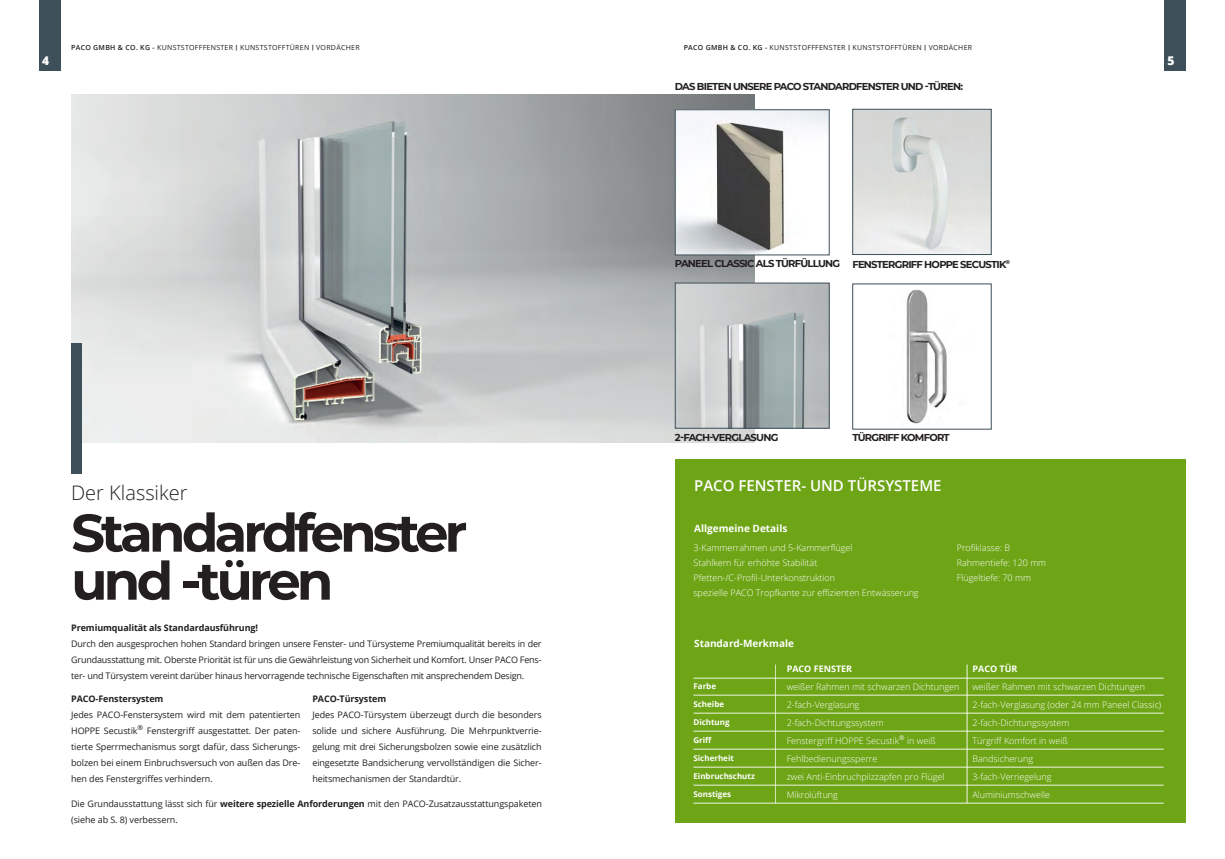
<style>
.page{position:relative;width:1225px;height:859px;background:#fff}
.page>*{position:absolute;margin:0;border:0;box-sizing:border-box;transform-origin:0 0}
.t1{font:700 53px/48px "Montserrat";letter-spacing:-.075em;color:#231f20}
.t2{font:300 20px "Open Sans";color:#231f20}
.t3{font:600 15px "Open Sans";color:#fff}
.t4{font:800 12px "Open Sans";color:#fff}
.t5{font:700 10px "Montserrat";letter-spacing:-.075em;color:#231f20}
.t6{font:700 10px "Open Sans";color:#fff}
.t7{font:9px/16px "Open Sans";letter-spacing:-.01em;color:#231f20;text-align:justify}
.t8{font:300 9px/18px "Open Sans";color:#fff}
.t9{font:700 9px "Open Sans";letter-spacing:-.01em;color:#231f20}
.t10{font:700 9px "Open Sans";color:#fff}
.t11{font:700 8px "Open Sans";color:#fff}
.t12{font:7px "Open Sans";letter-spacing:.04em;color:#231f20}
.s1{font-weight:600}
.s2{font-family:"Metropolis";font-weight:700}
.s3{font-weight:700}
</style>
<div class="page">
<div style="left:39px;top:0;width:21px;height:70px;background:#3d4f59"></div>
<div style="left:1164px;top:0;width:21px;height:70px;background:#3d4f59"></div>
<div style="left:675px;top:459px;width:510px;height:364px;background:#6ea516"></div>
<img style="left:71px;top:94px;width:683px;height:349px">
<img style="left:854px;top:111px;width:135px;height:142px">
<div style="left:852px;top:109px;width:139px;height:146px;border:1px solid #3d4f59"></div>
<img style="left:906px;top:289px;width:41px;height:135px">
<img style="left:677px;top:112px;width:150px;height:141px">
<img style="left:677px;top:285px;width:150px;height:141px">
<div style="left:675px;top:283px;width:154px;height:145px;border:1px solid #3d4f59"></div>
<div style="left:71px;top:343px;width:11px;height:131px;background:#3d4f59"></div>
<hr style="left:693px;top:695px;width:470px;height:1px;background:#fff">
<hr style="left:693px;top:678px;width:470px;height:1px;background:#fff">
<hr style="left:775px;top:664px;width:1px;height:139px;background:#fff">
<hr style="left:967px;top:664px;width:1px;height:139px;background:#fff">
<hr style="left:693px;top:713px;width:470px;height:1px;background:#fff">
<hr style="left:693px;top:731px;width:470px;height:1px;background:#fff">
<hr style="left:693px;top:749px;width:470px;height:1px;background:#fff">
<hr style="left:693px;top:767px;width:470px;height:1px;background:#fff">
<hr style="left:693px;top:785px;width:470px;height:1px;background:#fff">
<hr style="left:693px;top:803px;width:470px;height:1px;background:#fff">
<p class="t12" style="left:71px;top:43px;width:290px"><span class="s1">PACO GMBH &amp; CO. KG -</span> KUNSTSTOFFFENSTER <span class="s2">|</span> KUNSTSTOFFTÜREN <span class="s2">|</span> VORDÄCHER</p>
<p class="t12" style="left:683px;top:43px;width:290px"><span class="s1">PACO GMBH &amp; CO. KG -</span> KUNSTSTOFFFENSTER <span class="s2">|</span> KUNSTSTOFFTÜREN <span class="s2">|</span> VORDÄCHER</p>
<h3 class="t4" style="left:42px;top:52px;width:9px">4</h3>
<h3 class="t4" style="left:1167px;top:52px;width:9px">5</h3>
<p class="t5" style="left:675px;top:79px;width:289px">DAS BIETEN UNSERE PACO STANDARDFENSTER UND -TÜREN:</p>
<h2 class="t2" style="left:71px;top:479px;width:118px">Der Klassiker</h2>
<h1 class="t1" style="left:71px;top:506px;width:398px">Standardfenster und -türen</h1>
<p class="t9" style="left:71px;top:621px;width:188px">Premiumqualität als Standardausführung!</p>
<p class="t7" style="left:71px;top:635px;width:472px">Durch den ausgesprochen hohen Standard bringen unsere Fenster- und Türsysteme Premiumqualität bereits in der Grundausstattung mit. Oberste Priorität ist für uns die Gewährleistung von Sicherheit und Komfort. Unser PACO Fens&shy;ter- und Türsystem vereint darüber hinaus hervorragende technische Eigenschaften mit ansprechendem Design.</p>
<p class="t9" style="left:312px;top:692px;width:75px">PACO-Türsystem</p>
<p class="t7" style="left:312px;top:707px;width:231px">Jedes PACO-Türsystem überzeugt durch die besonders solide und sichere Ausführung. Die Mehrpunktverrie&shy;gelung mit drei Sicherungsbolzen sowie eine zusätzlich eingesetzte Bandsicherung vervollständigen die Sicher&shy;heitsmechanismen der Standardtür.</p>
<p class="t7" style="left:71px;top:795px;width:472px">Die Grundausstattung lässt sich für <span class="s3">weitere spezielle Anforderungen</span> mit den PACO-Zusatzausstattungspaketen (siehe ab S. 8) verbessern.</p>
<p class="t9" style="left:71px;top:692px;width:94px">PACO-Fenstersystem</p>
<p class="t7" style="left:71px;top:707px;width:231px">Jedes PACO-Fenstersystem wird mit dem patentierten HOPPE Secustik<sup>®</sup> Fenstergriff ausgestattet. Der paten&shy;tierte Sperrmechanismus sorgt dafür, dass Sicherungs&shy;bolzen bei einem Einbruchsversuch von außen das Dre&shy;hen des Fenstergriffes verhindern.</p>
<p class="t5" style="left:675px;top:257px;width:167px">PANEEL CLASSIC ALS TÜRFÜLLUNG</p>
<p class="t5" style="left:852px;top:257px;width:159px">FENSTERGRIFF HOPPE SECUSTIK<sup>®</sup></p>
<p class="t5" style="left:675px;top:430px;width:105px">2-FACH-VERGLASUNG</p>
<p class="t5" style="left:852px;top:430px;width:99px">TÜRGRIFF KOMFORT</p>
<h3 class="t3" style="left:694px;top:475px;width:249px">PACO FENSTER- UND TÜRSYSTEME</h3>
<p class="t6" style="left:694px;top:521px;width:95px">Allgemeine Details</p>
<p class="t8" style="left:693px;top:540px;width:227px;line-height:15px">3-Kammerrahmen und 5-Kammerflügel<br>Stahlkern für erhöhte Stabilität Pfetten-/C-Profil-Unterkonstruktion<br>spezielle PACO Tropfkante zur effizienten Entwässerung</p>
<p class="t8" style="left:956px;top:540px;width:91px;line-height:15px">Profiklasse: B<br>Rahmentiefe: 120 mm<br>Flügeltiefe: 70 mm</p>
<p class="t6" style="left:694px;top:636px;width:101px">Standard-Merkmale</p>
<p class="t10" style="left:786px;top:663px;width:67px">PACO FENSTER</p>
<p class="t10" style="left:972px;top:662px;width:47px">PACO TÜR</p>
<p class="t11" style="left:693px;top:681px;width:24px">Farbe</p>
<p class="t11" style="left:693px;top:699px;width:32px">Scheibe</p>
<p class="t11" style="left:693px;top:717px;width:38px">Dichtung</p>
<p class="t11" style="left:693px;top:735px;width:20px">Griff</p>
<p class="t11" style="left:693px;top:753px;width:42px">Sicherheit</p>
<p class="t11" style="left:693px;top:771px;width:63px">Einbruchschutz</p>
<p class="t11" style="left:693px;top:789px;width:39px">Sonstiges</p>
<p class="t8" style="left:786px;top:678px;width:174px">weißer Rahmen mit schwarzen Dichtungen<br>2-fach-Verglasung<br>2-fach-Dichtungssystem<br>Fenstergriff HOPPE Secustik<sup>®</sup> in weiß<br>Fehlbedienungssperre<br>zwei Anti-Einbruchpilzzapfen pro Flügel<br>Mikrolüftung</p>
<p class="t8" style="left:972px;top:678px;width:190px">weißer Rahmen mit schwarzen Dichtungen<br>2-fach-Verglasung (oder 24 mm Paneel Classic)<br>2-fach-Dichtungssystem<br>Türgriff Komfort in weiß<br>Bandsicherung<br>3-fach-Verriegelung<br>Aluminiumschwelle</p>
</div>
